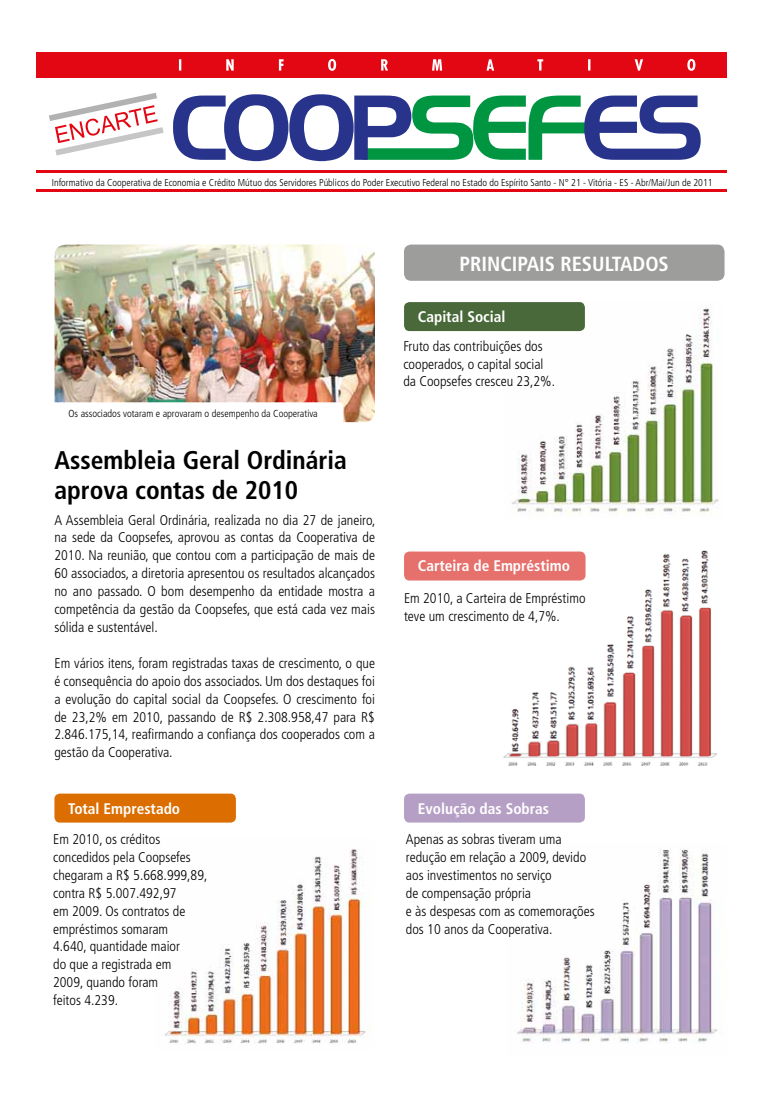
<style>
.page{position:relative;width:762px;height:1117px;background:#fff}
.page>*{position:absolute;margin:0;border:0;box-sizing:border-box;transform-origin:0 0}
.t1{font:condensed 25.5px/29.4px "Frutiger 67 Bold";color:#000}
.t2{font:condensed 20.5px "Frutiger 67 Bold";color:#fff}
.t3{font:condensed 15.38px "Frutiger 67 Bold";color:#fff}
.t4{font:300 condensed 14px/17.9px "Frutiger";color:#000}
.t5{font:300 condensed 10.25px "Frutiger";color:#000}
.t6{font:300 condensed 10px "Frutiger";color:#000}
</style>
<div class="page">
<img style="left:503px;top:302px;width:216px;height:213px">
<img style="left:164px;top:849px;width:206px;height:195px">
<img style="left:517px;top:849px;width:201px;height:194px">
<img style="left:498px;top:550px;width:219px;height:216px">
<div style="left:36px;top:52px;width:691px;height:26px;background:#e30613"></div>
<svg style="left:173px;top:94px;width:528px;height:67px"></svg>
<hr style="left:36px;top:171px;width:691px;height:2px;background:#e30613">
<hr style="left:36px;top:189px;width:691px;height:3px;background:#e30613">
<svg style="left:179px;top:59px;width:516px;height:12px"></svg>
<svg style="left:49px;top:93px;width:115px;height:62px"></svg>
<div style="left:404px;top:244px;width:320px;height:37px;background:#9d9d9c;border-radius:7px"></div>
<img style="left:55px;top:244px;width:320px;height:178px">
<svg style="left:54px;top:402px;width:289px;height:20px"></svg>
<div style="left:404px;top:302px;width:181px;height:29px;background:#4a693a;border-radius:5px"></div>
<div style="left:54px;top:793px;width:182px;height:29px;background:#dc6d00;border-radius:5px"></div>
<div style="left:404px;top:551px;width:181px;height:29px;background:#e5706c;border-radius:5px"></div>
<div style="left:404px;top:793px;width:181px;height:29px;background:#b59fc5;border-radius:5px"></div>
<p class="t6" style="left:52px;top:176px;width:662px">Informativo da Cooperativa de Economia e Crédito Mútuo dos Servidores Públicos do Poder Executivo Federal no Estado do Espírito Santo - N° 21 - Vitória - ES - Abr/Mai/Jun de 2011</p>
<h2 class="t2" style="left:460px;top:251px;width:145px">PRINCIPAIS RESULTADO</h2>
<h2 class="t2" style="left:658px;top:251px;width:12px">S</h2>
<p class="t3" style="left:418px;top:307px;width:89px">Capital Social</p>
<p class="t5" style="left:69px;top:407px;width:251px">Os associados votaram e aprovaram o desempenho da Cooperativa</p>
<h1 class="t1" style="left:54px;top:445px;width:294px">Assembleia Geral Ordinária aprova contas de 2010</h1>
<p class="t4" style="left:54px;top:511px;width:323px;text-align:justify">A Assembleia Geral Ordinária, realizada no dia 27 de janeiro, na sede da Coopsefes, aprovou as contas da Cooperativa de 2010. Na reunião, que contou com a participação de mais de 60 associados, a diretoria apresentou os resultados alcançados no ano passado. O bom desempenho da entidade mostra a competência da gestão da Coopsefes, que está cada vez mais sólida e sustentável.</p>
<p class="t4" style="left:54px;top:654px;width:322px;text-align:justify">Em vários itens, foram registradas taxas de crescimento, o que é consequência do apoio dos associados. Um dos destaques foi a evolução do capital social da Coopsefes. O crescimento foi de 23,2% em 2010, passando de R$ 2.308.958,47 para R$ 2.846.175,14, reafirmando a confiança dos cooperados com a gestão da Cooperativa.</p>
<p class="t3" style="left:68px;top:799px;width:113px">Total Emprestado</p>
<p class="t4" style="left:53px;top:830px;width:156px">Em 2010, os créditos concedidos pela Coopsefes chegaram a R$ 5.668.999,89, contra R$ 5.007.492,97<br>em 2009. Os contratos de empréstimos somaram<br>4.640, quantidade maior<br>do que a registrada em<br>2009, quando foram<br>feitos 4.239.</p>
<p class="t4" style="left:403px;top:337px;width:153px">Fruto das contribuições dos cooperados, o capital social da Coopsefes cresceu 23,2%.</p>
<p class="t3" style="left:418px;top:556px;width:154px">Carteira de Empréstimo</p>
<p class="t4" style="left:404px;top:589px;width:183px">Em 2010, a Carteira de Empréstimo teve um crescimento de 4,7%.</p>
<p class="t3" style="left:418px;top:799px;width:133px">Evolução das Sobras</p>
<p class="t4" style="left:406px;top:830px;width:190px">Apenas as sobras tiveram uma redução em relação a 2009, devido aos investimentos no serviço<br>de compensação própria<br>e às despesas com as comemorações dos 10 anos da Cooperativa.</p>
</div>
